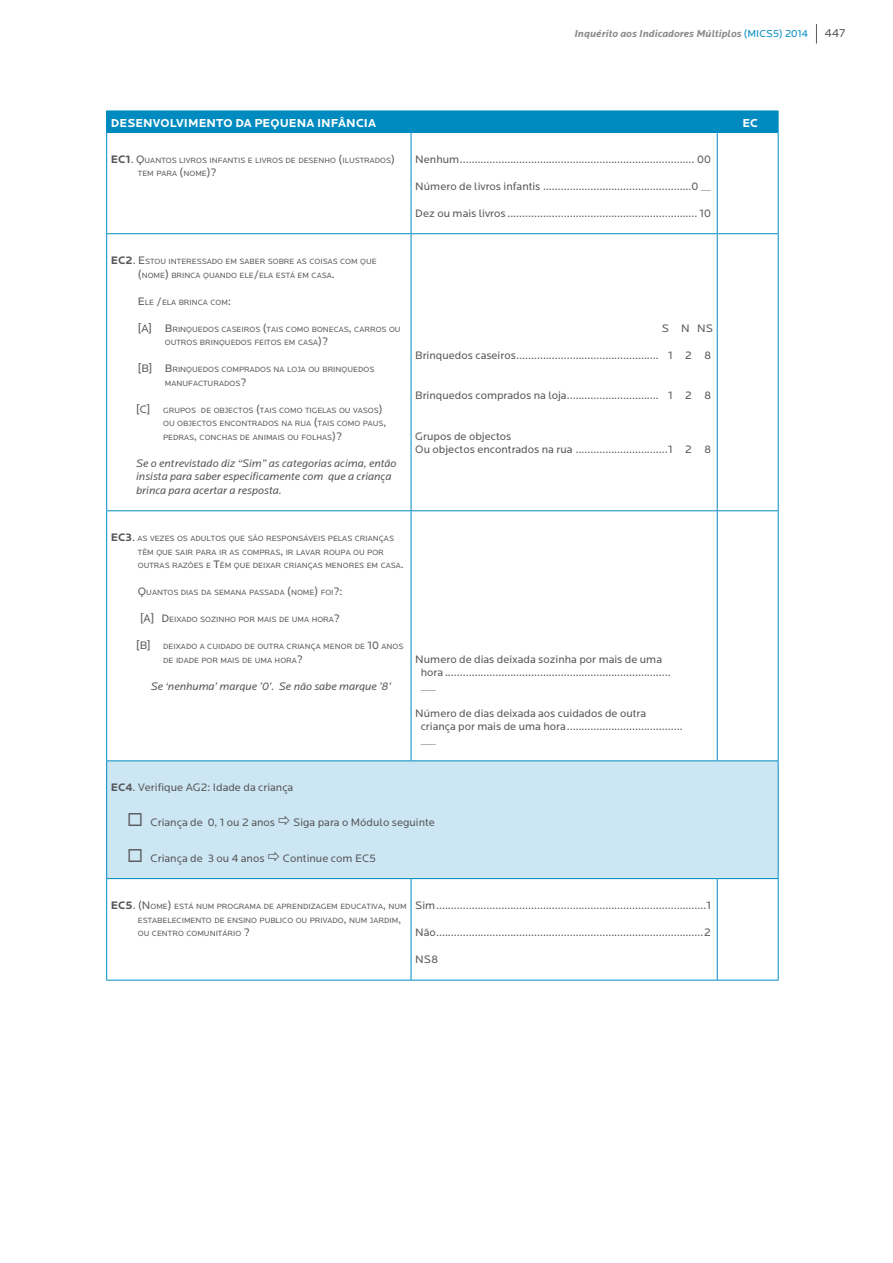
<style>
.page{position:relative;width:893px;height:1263px;background:#fff}
.page>*{position:absolute;margin:0;border:0;box-sizing:border-box;transform-origin:0 0}
.t1{font:700 12px "Locator";letter-spacing:.005em;color:#fff}
.t2{font:12px "Locator";color:#57585a}
.t3{font:11.25px/13.5px "Locator";color:#57585a}
.t4{font:italic 11.25px/13.5px "Locator";color:#57585a}
.t5{font:11.25px "Locator";color:#57585a}
.t6{font:italic 700 10.5px "Locator";color:#8a8c8f}
.t7{font:7.8px/13.5px "Locator";color:#57585a}
.s1{font-weight:400;font-style:normal;color:#008bc0}
.s2{font-weight:700;font-size:11.25px}
.s3{font-size:11.25px}
.s4{font-weight:700}
.s5{font-style:italic}
</style>
<div class="page">
<svg style="left:816px;top:24px;width:1px;height:19px"></svg>
<div style="left:107px;top:111px;width:671px;height:21px;background:#008bc0"></div>
<div style="left:107px;top:761px;width:671px;height:117px;background:#cde6f3"></div>
<svg style="left:106px;top:111px;width:1px;height:21px"></svg>
<hr style="left:106px;top:133px;width:1px;height:100px;background:#008bc0">
<hr style="left:411px;top:133px;width:1px;height:100px;background:#008bc0">
<hr style="left:717px;top:133px;width:1px;height:100px;background:#008bc0">
<hr style="left:778px;top:133px;width:1px;height:100px;background:#008bc0">
<hr style="left:106px;top:233px;width:305px;height:1px;background:#008bc0">
<hr style="left:106px;top:234px;width:1px;height:276px;background:#008bc0">
<hr style="left:411px;top:233px;width:306px;height:1px;background:#008bc0">
<hr style="left:411px;top:234px;width:1px;height:276px;background:#008bc0">
<hr style="left:717px;top:233px;width:61px;height:1px;background:#008bc0">
<hr style="left:717px;top:234px;width:1px;height:276px;background:#008bc0">
<hr style="left:778px;top:234px;width:1px;height:276px;background:#008bc0">
<hr style="left:106px;top:510px;width:305px;height:1px;background:#008bc0">
<hr style="left:106px;top:511px;width:1px;height:249px;background:#008bc0">
<hr style="left:411px;top:510px;width:306px;height:1px;background:#008bc0">
<hr style="left:411px;top:511px;width:1px;height:249px;background:#008bc0">
<hr style="left:717px;top:510px;width:61px;height:1px;background:#008bc0">
<hr style="left:717px;top:511px;width:1px;height:249px;background:#008bc0">
<hr style="left:778px;top:511px;width:1px;height:249px;background:#008bc0">
<hr style="left:106px;top:760px;width:305px;height:1px;background:#008bc0">
<hr style="left:106px;top:761px;width:1px;height:117px;background:#008bc0">
<hr style="left:411px;top:760px;width:306px;height:1px;background:#008bc0">
<hr style="left:717px;top:760px;width:61px;height:1px;background:#008bc0">
<hr style="left:106px;top:878px;width:305px;height:1px;background:#008bc0">
<hr style="left:106px;top:879px;width:1px;height:101px;background:#008bc0">
<hr style="left:411px;top:878px;width:306px;height:1px;background:#008bc0">
<hr style="left:411px;top:879px;width:1px;height:101px;background:#008bc0">
<hr style="left:717px;top:878px;width:61px;height:1px;background:#008bc0">
<hr style="left:717px;top:879px;width:1px;height:101px;background:#008bc0">
<hr style="left:778px;top:879px;width:1px;height:101px;background:#008bc0">
<hr style="left:106px;top:980px;width:305px;height:1px;background:#008bc0">
<hr style="left:411px;top:980px;width:306px;height:1px;background:#008bc0">
<hr style="left:717px;top:980px;width:61px;height:1px;background:#008bc0">
<svg style="left:778px;top:111px;width:1px;height:21px"></svg>
<hr style="left:106px;top:132px;width:305px;height:1px;background:#008bc0">
<hr style="left:411px;top:132px;width:306px;height:1px;background:#008bc0">
<hr style="left:717px;top:132px;width:61px;height:1px;background:#008bc0">
<hr style="left:778px;top:761px;width:1px;height:117px;background:#008bc0">
<p class="t6" style="left:574px;top:27px;width:235px">Inquérito aos Indicadores Múltiplos <span class="s1">(MICS5) 2014</span></p>
<p class="t2" style="left:825px;top:26px;width:22px">447</p>
<p class="t1" style="left:111px;top:115px;width:267px">DESENVOLVIMENTO DA PEQUENA INFÂNCIA</p>
<p class="t1" style="left:742px;top:115px;width:17px">EC</p>
<p class="t7" style="left:138px;top:153px;width:259px;text-indent:-27px"><span class="s2">EC1</span><span class="s3">. Q</span>UANTOS LIVROS IN FANTI S E LIVROS DE DESENH O <span class="s3">(</span>I LUSTRADOS<span class="s3">)<br></span>TEM PARA <span class="s3">(</span>NOME<span class="s3">)?</span></p>
<p class="t3" style="left:415px;top:152px;width:297px">Nenhum............................................................................... 00</p>
<p class="t3" style="left:415px;top:179px;width:297px">Número de livros infantis ..................................................0 __</p>
<p class="t3" style="left:415px;top:206px;width:297px">Dez ou mais livros ................................................................ 10</p>
<p class="t7" style="left:138px;top:255px;width:240px;text-indent:-27px"><span class="s2">EC2</span><span class="s3">. E</span>STOU INTERESSADO EM SABER SOBRE AS COISAS COM QUE <span class="s3">(</span>NOME<span class="s3">)</span> BRINCA QUAN DO ELE<span class="s3">/</span>ELA ESTÁ EM CASA<span class="s3">.</span></p>
<p class="t5" style="left:111px;top:294px;width:18px">E</p>
<p class="t7" style="left:145px;top:295px;width:88px">LE <span class="s3">/</span>ELA BRINCA COM<span class="s3">:</span></p>
<p class="t7" style="left:165px;top:322px;width:237px;text-indent:-27px"><span class="s3">[A] B</span> RINQUEDOS CASEI ROS <span class="s3">(</span>TAI S COMO BON ECAS<span class="s3">,</span> CARROS OU<br>OUTROS BRINQUEDOS FEITOS EM CASA<span class="s3">)?</span></p>
<p class="t7" style="left:165px;top:363px;width:211px;text-indent:-27px"><span class="s3">[B] B</span>RINQUEDOS COMPRADOS NA LOJA OU BRINQUEDOS<br>MAN UFACTURADOS<span class="s3">?</span></p>
<p class="t7" style="left:163px;top:403px;width:225px;text-indent:-27px"><span class="s3">[C]</span> GRUPOS DE OBJECTOS <span class="s3">(</span>TAI S COMO TI GELAS OU VASOS<span class="s3">)<br></span>OU OBJECTOS EN CONTRADOS NA RUA <span class="s3">(</span>TAI S COMO PAUS<span class="s3">,<br></span>PEDRAS<span class="s3">,</span> CONCHAS DE ANI MAIS OU FOLHAS<span class="s3">)?</span></p>
<p class="t4" style="left:136px;top:456px;width:262px">Se o entrevistado diz “Sim” as categorias acima, então insista para saber especificamente com que a criança brinca para acertar a resposta.</p>
<p class="t3" style="left:662px;top:321px;width:53px">S N NS</p>
<p class="t3" style="left:415px;top:348px;width:297px">Brinquedos caseiros................................................ 1 2 8</p>
<p class="t3" style="left:415px;top:388px;width:297px">Brinquedos comprados na loja............................... 1 2 8</p>
<p class="t3" style="left:415px;top:429px;width:297px">Grupos de objectos<br>Ou objectos encontrados na rua ...............................1 2 8</p>
<p class="t7" style="left:138px;top:532px;width:267px;text-indent:-27px"><span class="s2">EC3</span><span class="s3">.</span> AS VEZES OS ADULTOS QUE SÃO RESPON SÁVEI S PELAS CRIANÇAS<br>TÊM QUE SAI R PARA I R AS COMPRAS<span class="s3">,</span> I R LAVAR ROUPA OU POR<br>OUTRAS RAZÕES E <span class="s3">T</span>ÊM QUE DEIXAR CRIANÇAS MENORES EM CASA<span class="s3">.</span></p>
<p class="t5" style="left:111px;top:585px;width:19px">Q</p>
<p class="t7" style="left:146px;top:586px;width:198px">UANTOS DIAS DA SEMANA PASSADA <span class="s3">(</span>N OME<span class="s3">)</span> FOI <span class="s3">?:</span></p>
<p class="t7" style="left:140px;top:613px;width:82px"><span class="s3">[A] D</span> EIXADO SOZINH</p>
<p class="t7" style="left:230px;top:613px;width:111px">O POR MAIS DE UMA HORA<span class="s3">?</span></p>
<p class="t7" style="left:163px;top:640px;width:242px;text-indent:-27px"><span class="s3">[B]</span> DEIXADO A CUI DADO DE OUTRA CRIANÇA MENOR DE <span class="s3">10</span> ANOS<br>DE I DADE POR MAIS DE UMA HORA<span class="s3">?</span></p>
<p class="t4" style="left:151px;top:679px;width:242px">Se ‘nenhuma’ marque ’0’. Se não sabe marque ’8’</p>
<p class="t3" style="left:421px;top:652px;width:252px;text-indent:-5px">Numero de dias deixada sozinha por mais de uma hora ............................................................................ ___</p>
<p class="t3" style="left:421px;top:706px;width:263px;text-indent:-5px">Número de dias deixada aos cuidados de outra criança por mais de uma hora....................................... ___</p>
<p class="t3" style="left:111px;top:780px;width:184px"><span class="s4">EC4</span><span class="s5">.</span> Verifique AG2: Idade da criança</p>
<p class="t3" style="left:127px;top:816px;width:149px">◻ Criança de 0, 1 ou 2 anos</p>
<p class="t3" style="left:293px;top:816px;width:143px">Siga para o Módulo seguinte</p>
<p class="t3" style="left:127px;top:851px;width:139px">◻ Criança de 3 ou 4 anos</p>
<p class="t3" style="left:283px;top:851px;width:95px">Continue com EC5</p>
<p class="t7" style="left:138px;top:899px;width:270px;text-indent:-27px"><span class="s2">EC5</span><span class="s3">. (N</span>OME<span class="s3">)</span> ESTÁ N UM PROGRAMA DE APREN DIZAGEM EDUCATIVA<span class="s3">,</span> N UM<br>ESTABELECI MENTO DE ENSINO PUBLICO OU PRIVADO<span class="s3">,</span> N UM JARDI M<span class="s3">,<br></span>OU CENTRO COMUNITÁRIO <span class="s3">?</span></p>
<p class="t3" style="left:415px;top:898px;width:297px">Sim...........................................................................................1</p>
<p class="t3" style="left:415px;top:925px;width:297px">Não..........................................................................................2</p>
<p class="t3" style="left:415px;top:952px;width:24px">NS8</p>
</div>
